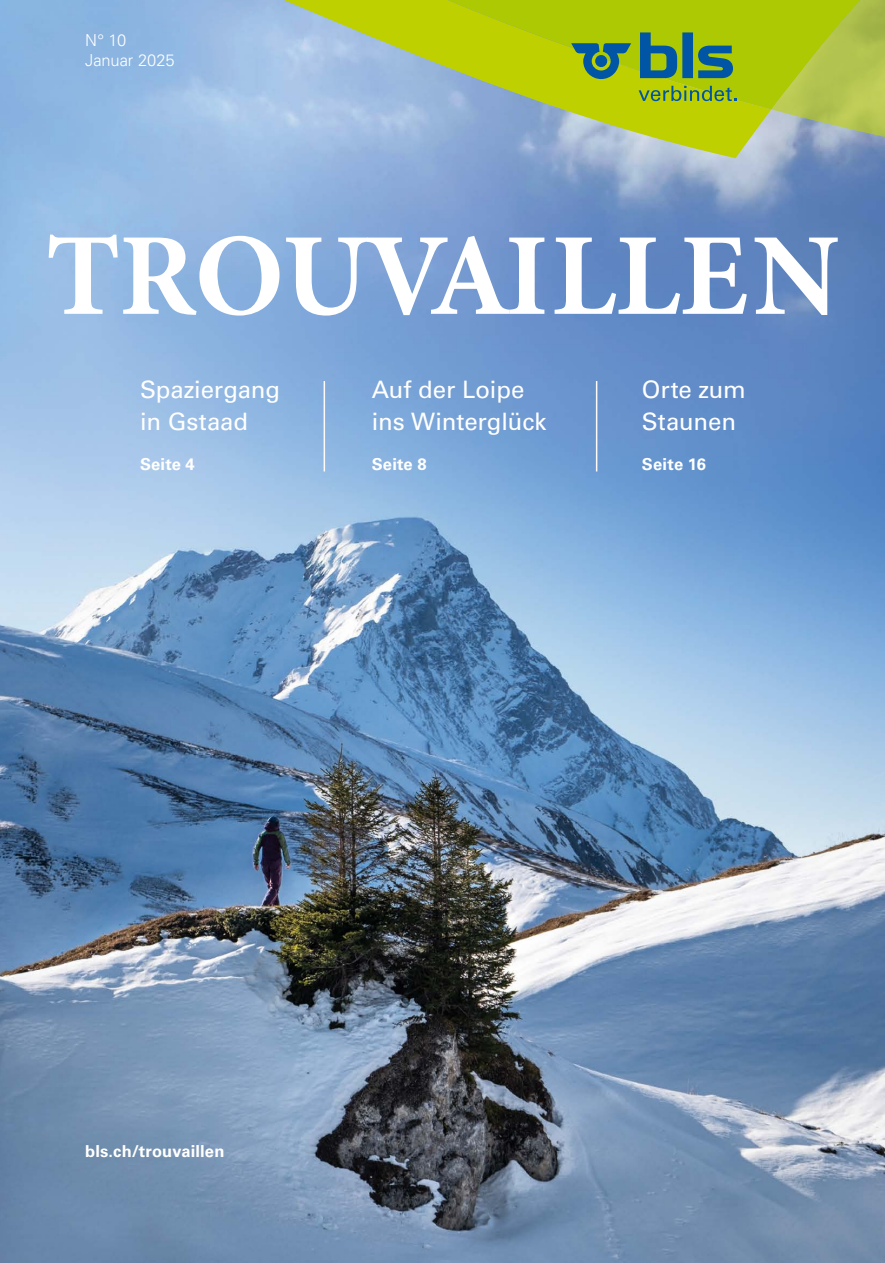
<style>
.page{position:relative;width:885px;height:1263px;background:#fff}
.page>*{position:absolute;margin:0;border:0;box-sizing:border-box;transform-origin:0 0}
.t1{font:700 117.3px "Minion Pro";letter-spacing:-.015em;color:#fff}
.t2{font:24px/31.8px "Univers LT Std";letter-spacing:-.005em;color:#fff}
.t3{font:700 16.5px "Univers LT Std";letter-spacing:.01em;color:#fff}
.t4{font:300 16.5px/19.8px "Univers LT Std";letter-spacing:-.005em;color:#fff}
</style>
<div class="page">
<img style="left:0;top:0;width:884px;height:1263px">
<hr style="left:323px;top:381px;width:2px;height:90px;background:#fdfaf7">
<hr style="left:595px;top:381px;width:2px;height:90px;background:#fdfaf7">
<svg style="left:286px;top:0;width:485px;height:158px;background:#a8c0a4"></svg>
<svg style="left:447px;top:0;width:324px;height:109px;background:#b1c915"></svg>
<svg style="left:771px;top:0;width:113px;height:137px;background:#afc344"></svg>
<svg style="left:571px;top:32px;width:162px;height:47px;background:#5f954c"></svg>
<svg style="left:638px;top:86px;width:98px;height:15px"></svg>
<svg style="left:257px;top:0;width:160px;height:3px"></svg>
<p class="t4" style="left:85px;top:30px;width:91px">N° 10<br>Januar 2025</p>
<h1 class="t1" style="left:45px;top:194px;width:795px">TROUVAILLEN</h1>
<p class="t2" style="left:140px;top:374px;width:142px">Spaziergang in Gstaad</p>
<p class="t3" style="left:140px;top:454px;width:56px">Seite 4</p>
<p class="t2" style="left:372px;top:374px;width:176px">Auf der Loipe ins Winterglück</p>
<p class="t3" style="left:372px;top:454px;width:56px">Seite 8</p>
<p class="t2" style="left:642px;top:374px;width:105px">Orte zum<br>Staunen</p>
<p class="t3" style="left:642px;top:454px;width:66px">Seite 16</p>
<p class="t3" style="left:85px;top:1142px;width:141px">bls.ch/trouvaillen</p>
</div>
